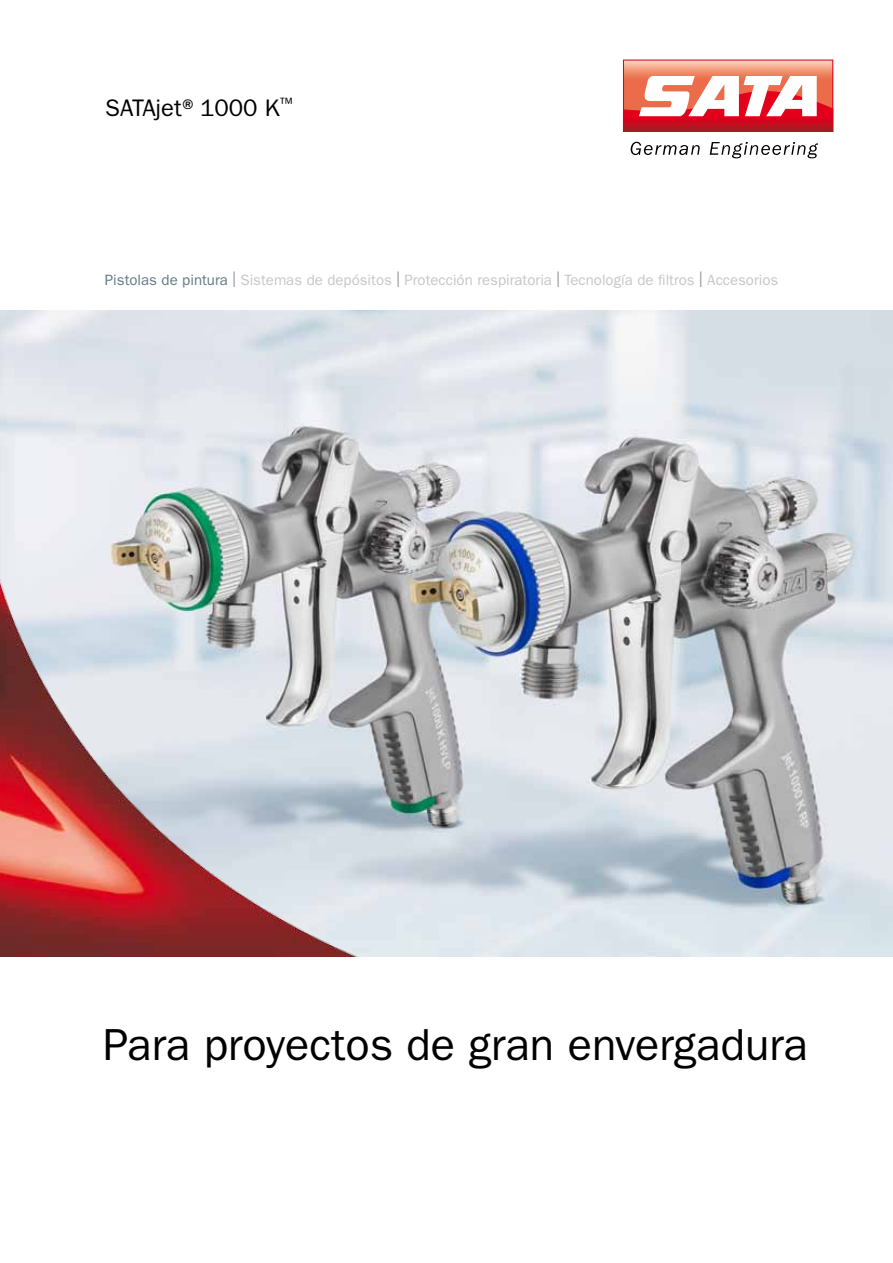
<style>
.page{position:relative;width:893px;height:1263px;background:#fff}
.page>*{position:absolute;margin:0;border:0;box-sizing:border-box;transform-origin:0 0}
.t1{font:45px "ITC Franklin Gothic Std";color:#000}
.t2{font:24px "ITC Franklin Gothic Std";color:#000}
.t3{font:15px "ITC Franklin Gothic Std";color:#c6c7c8}
.s1{color:#637a85}
.s2{font-size:22.5px;color:#9c9e9f}
</style>
<div class="page">
<img style="left:0;top:310px;width:893px;height:647px">
<svg style="left:631px;top:142px;width:69px;height:13px"></svg>
<svg style="left:710px;top:142px;width:108px;height:16px"></svg>
<svg style="left:623px;top:60px;width:210px;height:72px"></svg>
<img style="left:0;top:529px;width:361px;height:428px">
<h2 class="t2" style="left:105px;top:94px;width:189px">SATAjet®1000 K<sup>™</sup></h2>
<p class="t3" style="left:105px;top:271px;width:675px"><span class="s1">Pistolas de pintura</span> <span class="s2">I</span> Sistemas de depósitos <span class="s2">I</span> Protección respiratoria <span class="s2">I</span> Tecnología de filtros <span class="s2">I</span> Accesorios</p>
<h1 class="t1" style="left:103px;top:1019px;width:706px">Para proyectos de gran envergadura</h1>
</div>
